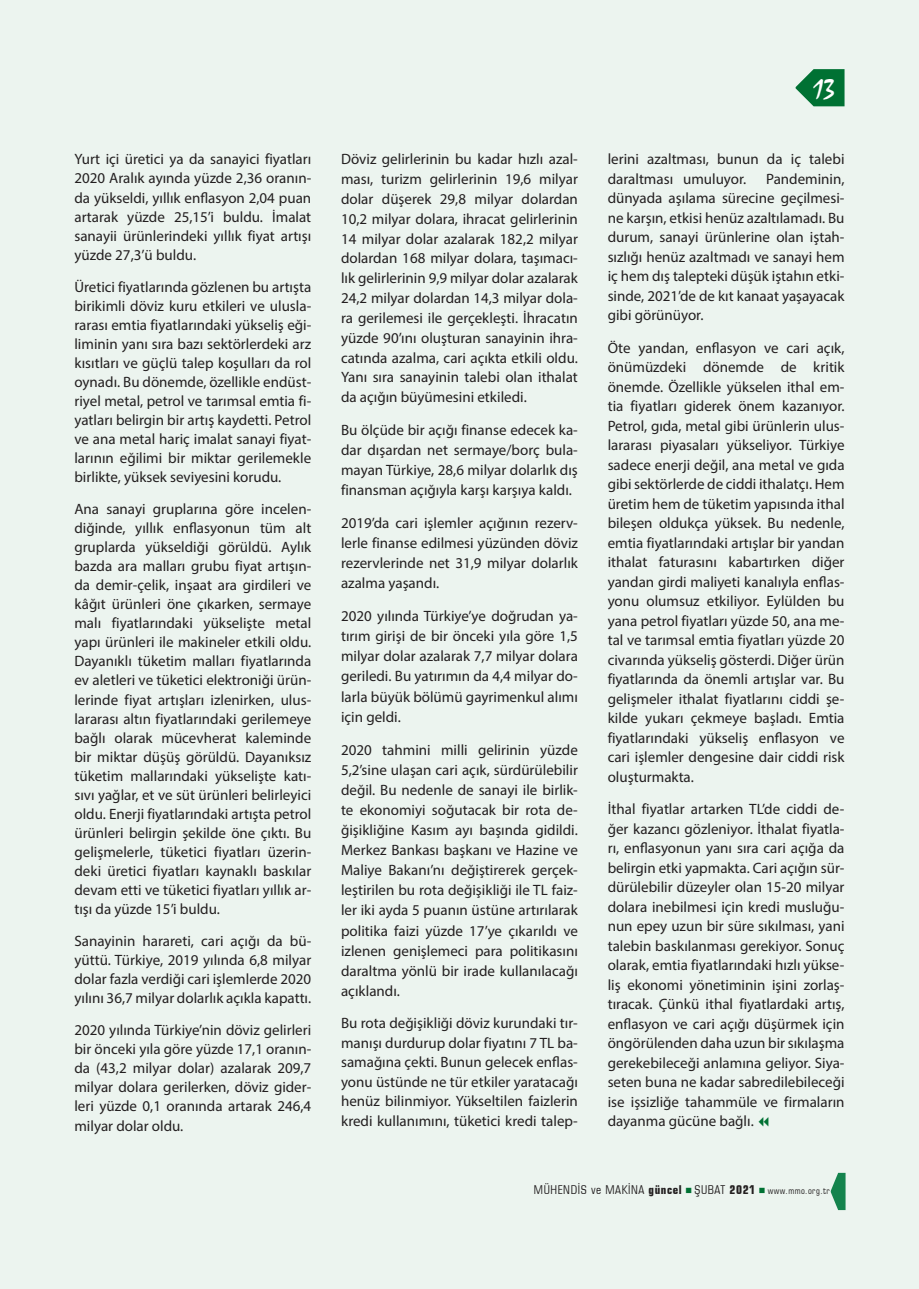
<style>
.page{position:relative;width:919px;height:1289px;background:#fff}
.page>*{position:absolute;margin:0;border:0;box-sizing:border-box;transform-origin:0 0}
.t1{font:27px "TR Mystical Plain";color:#fff}
.KOSEMETİN{font:15px/19.5px "Myriad Pro";color:#231f20;text-align:justify}
.t2{font:condensed 12px "Square 721 BT";letter-spacing:.05em;color:#231f20}
.t3{font:condensed 9px "Square 721 BT";letter-spacing:.05em;color:#231f20}
.s1{font-weight:700}
</style>
<div class="page">
<div style="left:0;top:0;width:918px;height:1288px;background:#ecf4ef"></div>
<svg style="left:795px;top:69px;width:49px;height:37px"></svg>
<svg style="left:830px;top:1172px;width:15px;height:37px"></svg>
<p class="KOSEMETİN" style="left:74px;top:150px;width:238px;line-height:19px">Yurt içi üretici ya da sanayici fiyatları 2020 Aralık ayında yüzde 2,36 oranın&shy;da yükseldi, yıllık enflasyon 2,04 puan artarak yüzde 25,15’i buldu. İmalat sanayii ürünlerindeki yıllık fiyat artışı yüzde 27,3’ü buldu.</p>
<p class="KOSEMETİN" style="left:74px;top:277px;width:238px;line-height:19px">Üretici fiyatlarında gözlenen bu artışta birikimli döviz kuru etkileri ve ulusla&shy;rarası emtia fiyatlarındaki yükseliş eği&shy;liminin yanı sıra bazı sektörlerdeki arz kısıtları ve güçlü talep koşulları da rol oynadı. Bu dönemde, özellikle endüst&shy;riyel metal, petrol ve tarımsal emtia fi&shy;yatları belirgin bir artış kaydetti. Petrol ve ana metal hariç imalat sanayi fiyat&shy;larının eğilimi bir miktar gerilemekle birlikte, yüksek seviyesini korudu.</p>
<p class="KOSEMETİN" style="left:74px;top:499px;width:238px;line-height:19px">Ana sanayi gruplarına göre incelen&shy;diğinde, yıllık enflasyonun tüm alt gruplarda yükseldiği görüldü. Aylık bazda ara malları grubu fiyat artışın&shy;da demir-çelik, inşaat ara girdileri ve kâğıt ürünleri öne çıkarken, sermaye malı fiyatlarındaki yükselişte metal yapı ürünleri ile makineler etkili oldu.<br>Dayanıklı tüketim malları fiyatlarında ev aletleri ve tüketici elektroniği ürün&shy;lerinde fiyat artışları izlenirken, ulus&shy;lararası altın fiyatlarındaki gerilemeye bağlı olarak mücevherat kaleminde bir miktar düşüş görüldü. Dayanıksız tüketim mallarındaki yükselişte katı&shy;sıvı yağlar, et ve süt ürünleri belirleyici oldu. Enerji fiyatlarındaki artışta petrol ürünleri belirgin şekilde öne çıktı. Bu gelişmelerle, tüketici fiyatları üzerin&shy;deki üretici fiyatları kaynaklı baskılar devam etti ve tüketici fiyatları yıllık ar&shy;tışı da yüzde 15’i buldu.</p>
<p class="KOSEMETİN" style="left:74px;top:931px;width:238px;line-height:19px">Sanayinin harareti, cari açığı da bü&shy;yüttü. Türkiye, 2019 yılında 6,8 milyar dolar fazla verdiği cari işlemlerde 2020 yılını 36,7 milyar dolarlık açıkla kapattı.</p>
<p class="KOSEMETİN" style="left:74px;top:1020px;width:238px">2020 yılında Türkiye’nin döviz gelirleri bir önceki yıla göre yüzde 17,1 oranın&shy;da (43,2 milyar dolar) azalarak 209,7 milyar dolara gerilerken, döviz gider&shy;leri yüzde 0,1 oranında artarak 246,4 milyar dolar oldu.</p>
<p class="KOSEMETİN" style="left:341px;top:149px;width:238px">Döviz gelirlerinin bu kadar hızlı azal&shy;ması, turizm gelirlerinin 19,6 milyar dolar düşerek 29,8 milyar dolardan 10,2 milyar dolara, ihracat gelirlerinin 14 milyar dolar azalarak 182,2 milyar dolardan 168 milyar dolara, taşımacı&shy;lık gelirlerinin 9,9 milyar dolar azalarak 24,2 milyar dolardan 14,3 milyar dola&shy;ra gerilemesi ile gerçekleşti. İhracatın yüzde 90’ını oluşturan sanayinin ihra&shy;catında azalma, cari açıkta etkili oldu.<br>Yanı sıra sanayinin talebi olan ithalat da açığın büyümesini etkiledi.</p>
<p class="KOSEMETİN" style="left:341px;top:419px;width:238px;line-height:20.1px">Bu ölçüde bir açığı finanse edecek ka&shy;dar dışardan net sermaye/borç bula&shy;mayan Türkiye, 28,6 milyar dolarlık dış finansman açığıyla karşı karşıya kaldı.</p>
<p class="KOSEMETİN" style="left:341px;top:512px;width:238px;line-height:20.1px">2019’da cari işlemler açığının rezerv&shy;lerle finanse edilmesi yüzünden döviz rezervlerinde net 31,9 milyar dolarlık azalma yaşandı.</p>
<p class="KOSEMETİN" style="left:341px;top:605px;width:238px;line-height:20.1px">2020 yılında Türkiye’ye doğrudan ya&shy;tırım girişi de bir önceki yıla göre 1,5 milyar dolar azalarak 7,7 milyar dolara geriledi. Bu yatırımın da 4,4 milyar do&shy;larla büyük bölümü gayrimenkul alımı için geldi.</p>
<p class="KOSEMETİN" style="left:341px;top:739px;width:238px;line-height:20.1px">2020 tahmini milli gelirinin yüzde 5,2’sine ulaşan cari açık, sürdürülebilir değil. Bu nedenle de sanayi ile birlik&shy;te ekonomiyi soğutacak bir rota de&shy;ğişikliğine Kasım ayı başında gidildi.<br>Merkez Bankası başkanı ve Hazine ve Maliye Bakanı’nı değiştirerek gerçek&shy;leştirilen bu rota değişikliği ile TL faiz&shy;ler iki ayda 5 puanın üstüne artırılarak politika faizi yüzde 17’ye çıkarıldı ve izlenen genişlemeci para politikasını daraltma yönlü bir irade kullanılacağı açıklandı.</p>
<p class="KOSEMETİN" style="left:341px;top:1013px;width:238px">Bu rota değişikliği döviz kurundaki tır&shy;manışı durdurup dolar fiyatını 7 TL ba&shy;samağına çekti. Bunun gelecek enflas&shy;yonu üstünde ne tür etkiler yaratacağı henüz bilinmiyor. Yükseltilen faizlerin kredi kullanımını, tüketici kredi talep-</p>
<h1 class="t1" style="left:813px;top:73px;width:23px">13</h1>
<p class="KOSEMETİN" style="left:607px;top:149px;width:238px">lerini azaltması, bunun da iç talebi daraltması umuluyor.</p>
<p class="KOSEMETİN" style="left:607px;top:169px;width:238px;text-indent:158px">Pandeminin, dünyada aşılama sürecine geçilmesi&shy;ne karşın, etkisi henüz azaltılamadı. Bu durum, sanayi ürünlerine olan iştah&shy;sızlığı henüz azaltmadı ve sanayi hem iç hem dış talepteki düşük iştahın etki&shy;sinde, 2021’de de kıt kanaat yaşayacak gibi görünüyor.</p>
<p class="KOSEMETİN" style="left:607px;top:338px;width:238px">Öte yandan, enflasyon ve cari açık, önümüzdeki dönemde de kritik önemde. Özellikle yükselen ithal em&shy;tia fiyatları giderek önem kazanıyor.<br>Petrol, gıda, metal gibi ürünlerin ulus&shy;lararası piyasaları yükseliyor. Türkiye sadece enerji değil, ana metal ve gıda gibi sektörlerde de ciddi ithalatçı. Hem üretim hem de tüketim yapısında ithal bileşen oldukça yüksek. Bu nedenle, emtia fiyatlarındaki artışlar bir yandan ithalat faturasını kabartırken diğer yandan girdi maliyeti kanalıyla enflas&shy;yonu olumsuz etkiliyor. Eylülden bu yana petrol fiyatları yüzde 50, ana me&shy;tal ve tarımsal emtia fiyatları yüzde 20 civarında yükseliş gösterdi. Diğer ürün fiyatlarında da önemli artışlar var. Bu gelişmeler ithalat fiyatlarını ciddi şe&shy;kilde yukarı çekmeye başladı. Emtia fiyatlarındaki yükseliş enflasyon ve cari işlemler dengesine dair ciddi risk oluşturmakta.</p>
<p class="KOSEMETİN" style="left:607px;top:799px;width:238px">İthal fiyatlar artarken TL’de ciddi de&shy;ğer kazancı gözleniyor. İthalat fiyatla&shy;rı, enflasyonun yanı sıra cari açığa da belirgin etki yapmakta. Cari açığın sür&shy;dürülebilir düzeyler olan 15-20 milyar dolara inebilmesi için kredi musluğu&shy;nun epey uzun bir süre sıkılması, yani talebin baskılanması gerekiyor. Sonuç olarak, emtia fiyatlarındaki hızlı yükse&shy;liş ekonomi yönetiminin işini zorlaş&shy;tıracak. Çünkü ithal fiyatlardaki artış, enflasyon ve cari açığı düşürmek için öngörülenden daha uzun bir sıkılaşma gerekebileceği anlamına geliyor. Siya&shy;seten buna ne kadar sabredilebileceği ise işsizliğe tahammüle ve firmaların dayanma gücüne bağlı.</p>
<p class="t2" style="left:534px;top:1182px;width:149px">MÜHENDİS ve MAKİNA <span class="s1">güncel</span></p>
<p class="t2" style="left:694px;top:1182px;width:62px">ŞUBAT <span class="s1">2021</span></p>
<p class="t3" style="left:767px;top:1185px;width:63px">www.mmo.org.tr</p>
</div>
